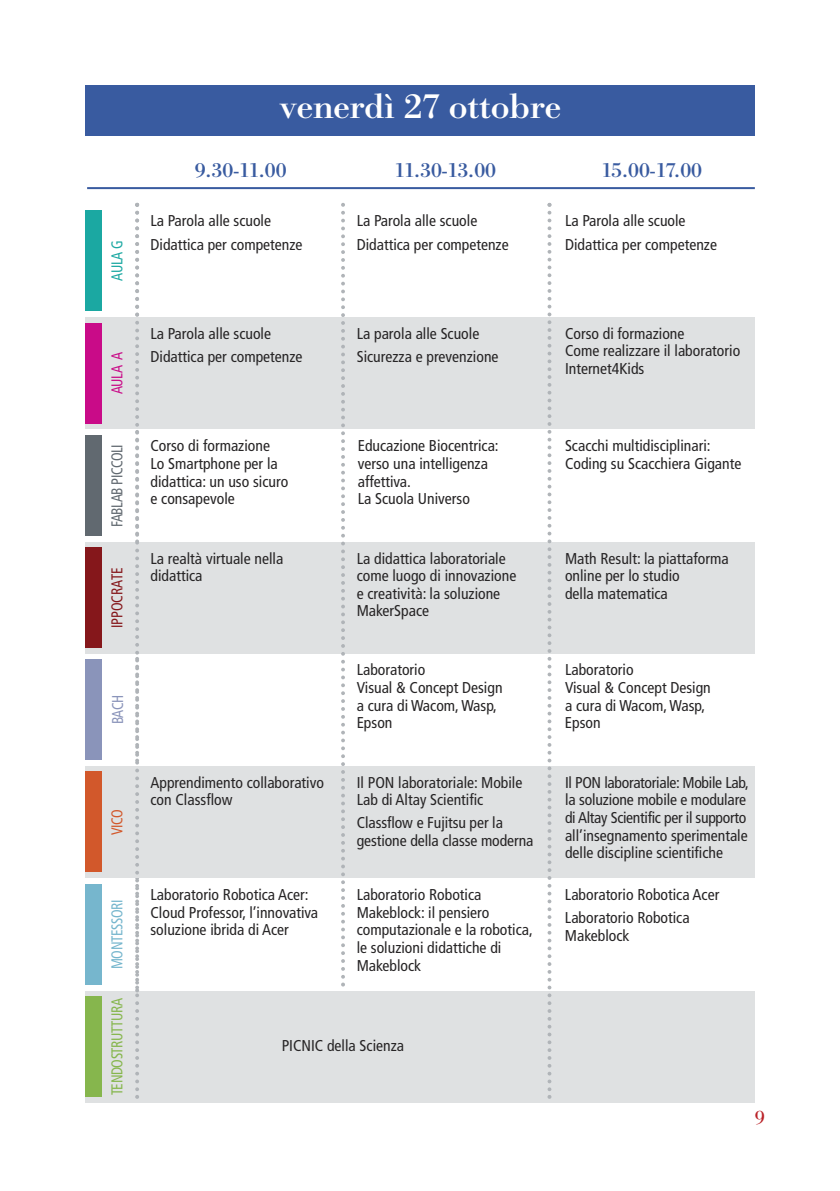
<style>
.page{position:relative;width:840px;height:1191px;background:#fff}
.page>*{position:absolute;margin:0;border:0;box-sizing:border-box;transform-origin:0 0}
.t1{font:700 36px "Bodoni Classico";color:#fff}
.t2{font:700 21px "Bodoni Classico";color:#395ba0}
.t3{font:20px "Bodoni Classico";color:#ba2228}
.t4{font:condensed 15.6px/17.6px "Frutiger";color:#272526}
.t5{font:condensed 15.6px "Frutiger";letter-spacing:-.03em;color:#86b64d;scale:.9 1}
.t6{font:condensed 15.6px "Frutiger";letter-spacing:-.03em;color:#616970;scale:.9 1}
.t7{font:condensed 15.6px "Frutiger";letter-spacing:-.03em;color:#76b6cd;scale:.9 1}
.t8{font:condensed 15.6px "Frutiger";color:#85171b;scale:.9 1}
.t9{font:condensed 15.6px "Frutiger";color:#c90b88;scale:.9 1}
.t10{font:condensed 15.6px "Frutiger";color:#1ba8a2;scale:.9 1}
.t11{font:condensed 15.6px "Frutiger";color:#d2582b;scale:.9 1}
.t12{font:condensed 15.6px "Frutiger";color:#8a94ba;scale:.9 1}
</style>
<div class="page">
<div style="left:85px;top:991px;width:669px;height:111px;background:#dfe1e2"></div>
<div style="left:85px;top:996px;width:17px;height:100px;background:#86b64d"></div>
<div style="left:85px;top:85px;width:669px;height:50px;background:#395ba0"></div>
<hr style="left:87px;top:187px;width:667px;height:2px;background:#395ba0">
<div style="left:85px;top:884px;width:17px;height:100px;background:#76b6cd"></div>
<div style="left:85px;top:766px;width:669px;height:112px;background:#dfe1e2"></div>
<div style="left:85px;top:772px;width:17px;height:100px;background:#d2582b"></div>
<div style="left:85px;top:659px;width:17px;height:100px;background:#8a94ba"></div>
<div style="left:85px;top:542px;width:669px;height:112px;background:#dfe1e2"></div>
<div style="left:85px;top:548px;width:17px;height:100px;background:#85171b"></div>
<div style="left:85px;top:435px;width:17px;height:100px;background:#616970"></div>
<div style="left:85px;top:317px;width:669px;height:112px;background:#dfe1e2"></div>
<div style="left:85px;top:323px;width:17px;height:100px;background:#c90b88"></div>
<div style="left:85px;top:211px;width:17px;height:100px;background:#1ba8a2"></div>
<svg style="left:135px;top:203px;width:4px;height:895px"></svg>
<svg style="left:341px;top:203px;width:4px;height:783px"></svg>
<svg style="left:547px;top:203px;width:4px;height:895px"></svg>
<h1 class="t1" style="left:279px;top:85px;width:283px">venerdì 27 ottobre</h1>
<p class="t10" style="left:111px;top:280px;width:46px;rotate:-90deg">AULA G</p>
<p class="t9" style="left:111px;top:394px;width:47px;rotate:-90deg">AULA A</p>
<h2 class="t2" style="left:194px;top:157px;width:93px">9.30-11.00</h2>
<h2 class="t2" style="left:394px;top:157px;width:103px">11.30-13.00</h2>
<h2 class="t2" style="left:601px;top:157px;width:102px">15.00-17.00</h2>
<p class="t4" style="left:150px;top:211px;width:153px;line-height:23.2px">La Parola alle scuole<br>Didattica per competenze</p>
<p class="t4" style="left:356px;top:211px;width:153px;line-height:23.2px">La Parola alle scuole<br>Didattica per competenze</p>
<p class="t4" style="left:564px;top:211px;width:153px;line-height:23.2px">La Parola alle scuole<br>Didattica per competenze</p>
<p class="t4" style="left:150px;top:323px;width:153px;line-height:23.2px">La Parola alle scuole<br>Didattica per competenze</p>
<p class="t4" style="left:356px;top:323px;width:143px;line-height:23.2px">La parola alle Scuole<br>Sicurezza e prevenzione</p>
<p class="t4" style="left:564px;top:326px;width:177px">Corso di formazione<br>Come realizzare il laboratorio<br>Internet4Kids</p>
<p class="t6" style="left:111px;top:527px;width:94px;rotate:-90deg">FABLAB PICCOLI</p>
<p class="t4" style="left:150px;top:438px;width:139px">Corso di formazione<br>Lo Smartphone per la didattica: un uso sicuro e consapevole</p>
<p class="t4" style="left:564px;top:438px;width:178px">Scacchi multidisciplinari:<br>Coding su Scacchiera Gigante</p>
<p class="t4" style="left:357px;top:438px;width:142px">Educazione Biocentrica: verso una intelligenza affettiva.<br>La Scuola Universo</p>
<p class="t8" style="left:111px;top:628px;width:69px;rotate:-90deg">IPPOCRATE</p>
<p class="t12" style="left:111px;top:724px;width:34px;rotate:-90deg">BACH</p>
<p class="t11" style="left:111px;top:835px;width:30px;rotate:-90deg">VICO</p>
<p class="t7" style="left:111px;top:969px;width:78px;rotate:-90deg">MONTESSORI</p>
<p class="t5" style="left:111px;top:1095px;width:109px;rotate:-90deg">TENDOSTRUTTURA</p>
<p class="t4" style="left:150px;top:550px;width:134px">La realtà virtuale nella didattica</p>
<p class="t4" style="left:356px;top:550px;width:161px">La didattica laboratoriale come luogo di innovazione e creatività: la soluzione<br>MakerSpace</p>
<p class="t4" style="left:564px;top:550px;width:165px">Math Result: la piattaforma online per lo studio<br>della matematica</p>
<p class="t4" style="left:356px;top:662px;width:147px">Laboratorio<br>Visual &amp; Concept Design a cura di Wacom, Wasp,<br>Epson</p>
<p class="t4" style="left:564px;top:662px;width:147px">Laboratorio<br>Visual &amp; Concept Design a cura di Wacom, Wasp,<br>Epson</p>
<p class="t4" style="left:150px;top:774px;width:175px">Apprendimento collaborativo con Classflow</p>
<p class="t4" style="left:356px;top:774px;width:167px">Il PON laboratoriale: Mobile<br>Lab di Altay Scientific</p>
<p class="t4" style="left:356px;top:815px;width:178px">Classflow e Fujitsu per la gestione della classe moderna</p>
<p class="t4" style="left:564px;top:774px;width:185px">Il PON laboratoriale: Mobile Lab, la soluzione mobile e modulare di Altay Scientific per il supporto all’insegnamento sperimentale delle discipline scientifiche</p>
<p class="t4" style="left:150px;top:887px;width:169px">Laboratorio Robotica Acer:<br>Cloud Professor, l’innovativa soluzione ibrida di Acer</p>
<p class="t4" style="left:356px;top:887px;width:177px">Laboratorio Robotica<br>Makeblock: il pensiero computazionale e la robotica, le soluzioni didattiche di<br>Makeblock</p>
<p class="t4" style="left:564px;top:884px;width:156px;line-height:23.2px">Laboratorio Robotica Acer<br>Laboratorio Robotica</p>
<p class="t4" style="left:564px;top:928px;width:66px">Makeblock</p>
<p class="t4" style="left:281px;top:1038px;width:124px">PICNIC della Scienza</p>
<p class="t3" style="left:754px;top:1106px;width:12px">9</p>
</div>
